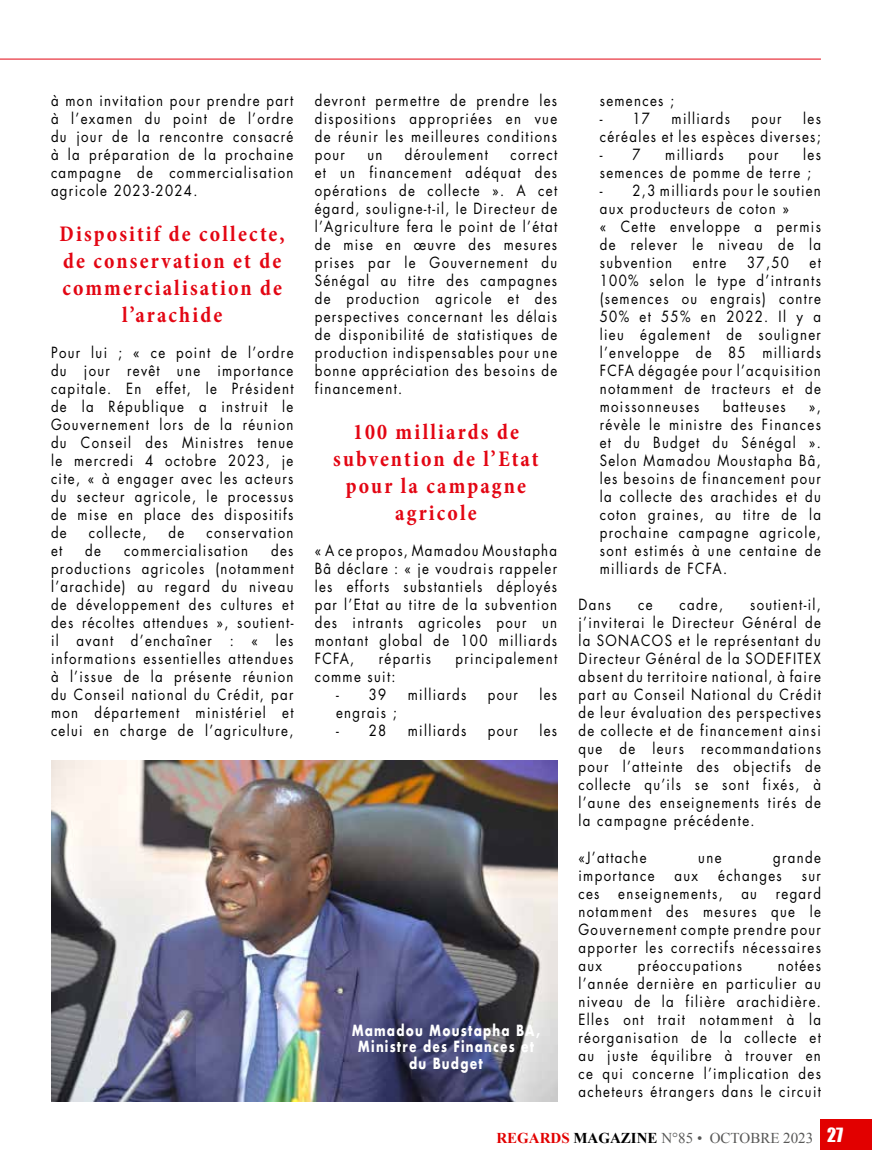
<style>
.page{position:relative;width:872px;height:1170px;background:#fff}
.page>*{position:absolute;margin:0;border:0;box-sizing:border-box;transform-origin:0 0}
.t1{font:700 condensed 22.5px/27px "Minion Pro";letter-spacing:.1em;color:#e30613;text-align:center;scale:.95 1}
.t2{font:15px/18px "Futura";letter-spacing:.1em;color:#000;text-align:justify;scale:.88 1}
.t3{font:700 15px/16.5px "Futura";letter-spacing:.1em;color:#fff;text-align:center;scale:.78 1}
.t4{font:15px "Times New Roman";color:#575756}
.s1{font-weight:700;color:#e20000}
.s2{font-weight:700;color:#000}
.s3{font-family:"Impact";font-size:18px;color:#fff}
</style>
<div class="page">
<hr style="left:0;top:59px;width:821px;height:1px;background:#e30613">
<div style="left:821px;top:1119px;width:51px;height:31px;background:#e20000"></div>
<img style="left:51px;top:760px;width:506px;height:341px">
<p class="t2" style="left:51px;top:91px;width:277px">à mon invitation pour prendre part à l’examen du point de l’ordre du jour de la rencontre consacré à la préparation de la prochaine campagne de commercialisation agricole 2023-2024.</p>
<h1 class="t1" style="left:60px;top:220px;width:239px">Dispositif de collecte, de conservation et de commercialisation de l’arachide</h1>
<p class="t2" style="left:51px;top:343px;width:277px">Pour lui ; « ce point de l’ordre du jour revêt une importance capitale. En effet, le Président de la République a instruit le Gouvernement lors de la réunion du Conseil des Ministres tenue le mercredi 4 octobre 2023, je cite, « à engager avec les acteurs du secteur agricole, le processus de mise en place des dispositifs de</p>
<p class="t2" style="left:89px;top:523px;width:67px">collecte,</p>
<p class="t2" style="left:169px;top:523px;width:19px">de</p>
<p class="t2" style="left:206px;top:523px;width:100px">conservation</p>
<p class="t2" style="left:51px;top:541px;width:277px;text-indent:220px">des productions agricoles (notamment l’arachide) au regard du niveau de développement des cultures et des récoltes attendues », soutient&shy;il avant d’enchaîner : « les informations essentielles attendues à l’issue de la présente réunion du Conseil national du Crédit, par mon département ministériel et celui en charge de l’agriculture,</p>
<p class="t2" style="left:51px;top:541px;width:14px">et</p>
<p class="t2" style="left:85px;top:541px;width:19px">de</p>
<p class="t2" style="left:124px;top:541px;width:143px">commercialisation</p>
<p class="t2" style="left:315px;top:91px;width:277px">devront permettre de prendre les dispositions appropriées en vue de réunir les meilleures conditions pour</p>
<p class="t2" style="left:367px;top:145px;width:19px">un</p>
<p class="t2" style="left:405px;top:145px;width:96px">déroulement</p>
<p class="t2" style="left:315px;top:145px;width:277px;text-indent:196px">correct et un financement adéquat des opérations de collecte ». A cet égard, souligne-t-il, le Directeur de l’Agriculture fera le point de l’état de mise en œuvre des mesures prises par le Gouvernement du Sénégal au titre des campagnes de production agricole et des perspectives concernant les délais de disponibilité de statistiques de production indispensables pour une bonne appréciation des besoins de financement.</p>
<h1 class="t1" style="left:333px;top:418px;width:218px">100 milliards de subvention de l’Etat pour la campagne agricole</h1>
<p class="t2" style="left:315px;top:541px;width:277px">« A ce propos, Mamadou Moustapha Bâ déclare : « je voudrais rappeler les efforts substantiels déployés par l’Etat au titre de la subvention des intrants agricoles pour un montant global de 100 milliards FCFA,</p>
<p class="t2" style="left:379px;top:649px;width:61px">répartis</p>
<p class="t2" style="left:455px;top:649px;width:117px">principalement</p>
<p class="t2" style="left:315px;top:667px;width:93px">comme suit:</p>
<p class="t2" style="left:336px;top:685px;width:59px">- 39</p>
<p class="t2" style="left:408px;top:685px;width:68px">milliards</p>
<p class="t2" style="left:488px;top:685px;width:36px">pour</p>
<p class="t2" style="left:539px;top:685px;width:22px">les</p>
<p class="t2" style="left:336px;top:703px;width:71px">engrais ;</p>
<p class="t2" style="left:336px;top:721px;width:59px">- 28</p>
<p class="t2" style="left:408px;top:721px;width:68px">milliards</p>
<p class="t2" style="left:488px;top:721px;width:36px">pour</p>
<p class="t2" style="left:539px;top:721px;width:22px">les</p>
<p class="t3" style="left:352px;top:1021px;width:243px">Mamadou Moustapha BA,<br>Ministre des Finances et du Budget</p>
<p class="t2" style="left:600px;top:91px;width:86px">semences ;</p>
<p class="t2" style="left:600px;top:109px;width:59px">- 17</p>
<p class="t2" style="left:671px;top:109px;width:68px">milliards</p>
<p class="t2" style="left:751px;top:109px;width:36px">pour</p>
<p class="t2" style="left:600px;top:109px;width:253px;text-align:right">les<br>céréales et les espèces diverses;</p>
<p class="t2" style="left:600px;top:145px;width:48px">- 7</p>
<p class="t2" style="left:665px;top:145px;width:68px">milliards</p>
<p class="t2" style="left:748px;top:145px;width:36px">pour</p>
<p class="t2" style="left:600px;top:145px;width:253px;text-indent:203px">les semences de pomme de terre ;</p>
<p class="t2" style="left:600px;top:181px;width:253px;text-align:left">- 2,3 milliards pour le soutien aux producteurs de coton »<br>« Cette enveloppe a permis de relever le niveau de la subvention</p>
<p class="t2" style="left:693px;top:253px;width:40px">entre</p>
<p class="t2" style="left:747px;top:253px;width:49px">37,50</p>
<p class="t2" style="left:600px;top:253px;width:253px;text-indent:210px">et 100% selon le type d’intrants (semences ou engrais) contre 50% et 55% en 2022. Il y a lieu également de souligner l’enveloppe de 85 milliards FCFA dégagée pour l’acquisition notamment de tracteurs et de moissonneuses</p>
<p class="t2" style="left:722px;top:397px;width:73px">batteuses</p>
<p class="t2" style="left:600px;top:397px;width:253px;text-indent:209px">», révèle le ministre des Finances et du Budget du Sénégal ».<br>Selon Mamadou Moustapha Bâ, les besoins de financement pour la collecte des arachides et du coton graines, au titre de la prochaine campagne agricole, sont estimés à une centaine de milliards de FCFA.</p>
<p class="t2" style="left:578px;top:595px;width:39px">Dans</p>
<p class="t2" style="left:638px;top:595px;width:18px">ce</p>
<p class="t2" style="left:679px;top:595px;width:51px">cadre,</p>
<p class="t2" style="left:578px;top:595px;width:277px;text-indent:172px">soutient-il, j’inviterai le Directeur Général de la SONACOS et le représentant du Directeur Général de la SODEFITEX absent du territoire national, à faire part au Conseil National du Crédit de leur évaluation des perspectives de collecte et de financement ainsi que de leurs recommandations pour l’atteinte des objectifs de collecte qu’ils se sont fixés, à l’aune des enseignements tirés de la campagne précédente.</p>
<p class="t2" style="left:578px;top:847px;width:79px">«J’attache</p>
<p class="t2" style="left:698px;top:847px;width:28px">une</p>
<p class="t2" style="left:773px;top:847px;width:56px">grande</p>
<p class="t2" style="left:578px;top:865px;width:88px">importance</p>
<p class="t2" style="left:674px;top:865px;width:28px">aux</p>
<p class="t2" style="left:718px;top:865px;width:74px">échanges</p>
<p class="t2" style="left:578px;top:865px;width:277px;text-indent:223px">sur ces enseignements, au regard notamment des mesures que le Gouvernement compte prendre pour apporter les correctifs nécessaires aux</p>
<p class="t2" style="left:578px;top:955px;width:277px;text-indent:199px">notées l’année dernière en particulier au niveau de la filière arachidière.<br>Elles ont trait notamment à la réorganisation de la collecte et au juste équilibre à trouver en ce qui concerne l’implication des acheteurs étrangers dans le circuit</p>
<p class="t2" style="left:638px;top:955px;width:120px">préoccupations</p>
<p class="t4" style="left:496px;top:1127px;width:348px"><span class="s1">REGARDS</span> <span class="s2">MAGAZINE</span> N°85 • OCTOBRE 2023 <span class="s3">27</span></p>
</div>
